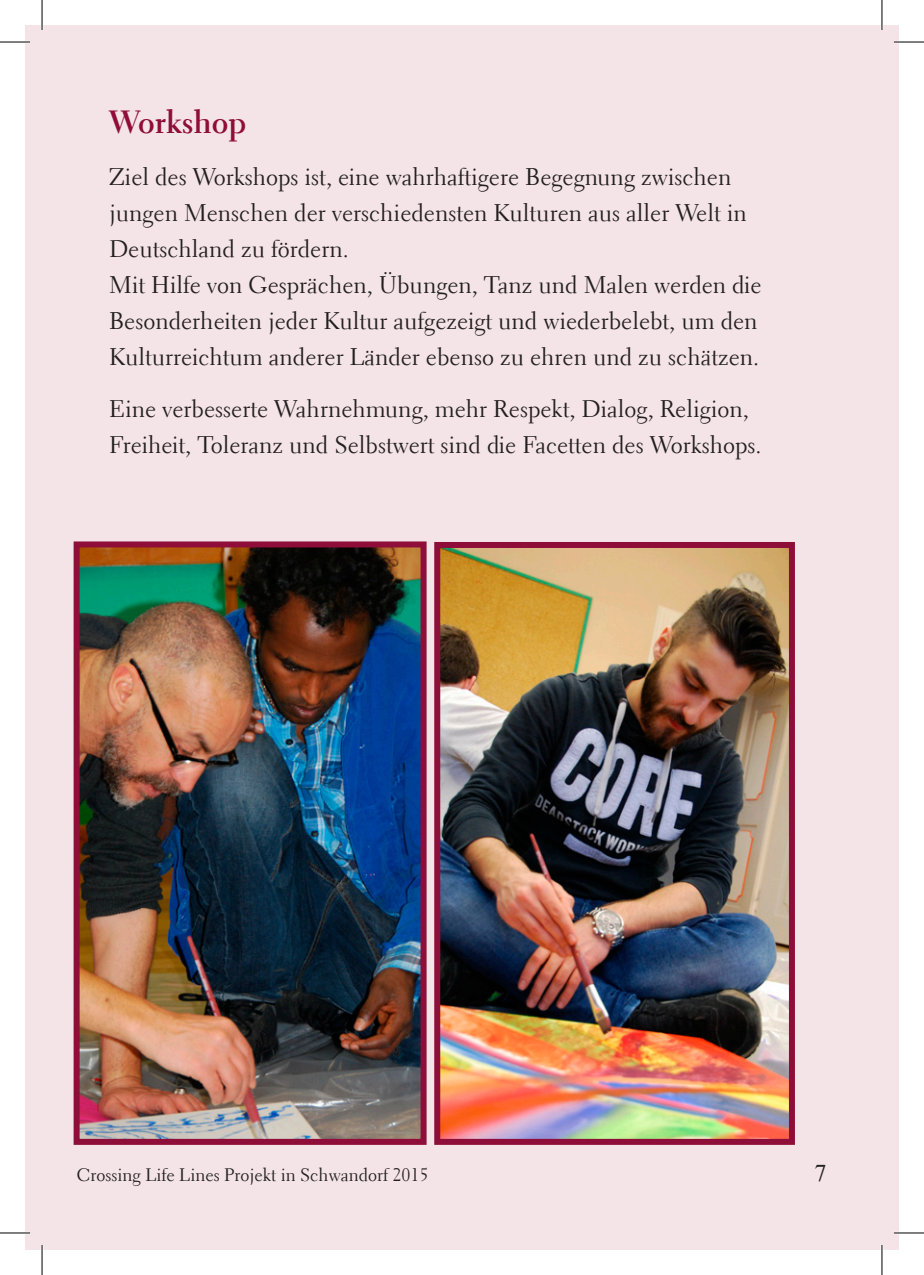
<style>
.page{position:relative;width:924px;height:1275px;background:#fff}
.page>*{position:absolute;margin:0;border:0;box-sizing:border-box;transform-origin:0 0}
.t1{font:700 32px "Electra LT";color:#8f0d39}
.t2{font:24px/36px "Electra LT";color:#231f20}
.t3{font:24px "Times New Roman";color:#231f20}
.t4{font:18px "Electra LT";color:#231f20}
</style>
<div class="page">
<div style="left:25px;top:25px;width:872px;height:1224px;background:#f4e4e8"></div>
<img style="left:81px;top:548px;width:338px;height:589px">
<div style="left:74px;top:541px;width:352px;height:603px;border:6px solid #8f0d39"></div>
<img style="left:441px;top:549px;width:346px;height:588px">
<div style="left:434px;top:542px;width:360px;height:602px;border:6px solid #8f0d39"></div>
<hr style="left:0;top:41px;width:30px;height:2px;background:#fff">
<hr style="left:893px;top:41px;width:30px;height:2px;background:#fff">
<hr style="left:0;top:1231px;width:30px;height:3px;background:#fff">
<hr style="left:893px;top:1231px;width:30px;height:3px;background:#fff">
<hr style="left:41px;top:0;width:2px;height:30px;background:#fff">
<hr style="left:41px;top:1245px;width:2px;height:30px;background:#fff">
<hr style="left:880px;top:0;width:2px;height:30px;background:#fff">
<hr style="left:880px;top:1245px;width:2px;height:30px;background:#fff">
<hr style="left:0;top:42px;width:30px;height:1px;background:#000">
<hr style="left:893px;top:42px;width:30px;height:1px;background:#000">
<hr style="left:0;top:1232px;width:30px;height:1px;background:#000">
<hr style="left:893px;top:1232px;width:30px;height:1px;background:#000">
<hr style="left:42px;top:0;width:1px;height:30px;background:#000">
<hr style="left:42px;top:1245px;width:1px;height:30px;background:#000">
<hr style="left:881px;top:0;width:1px;height:30px;background:#000">
<hr style="left:881px;top:1245px;width:1px;height:30px;background:#000">
<h1 class="t1" style="left:109px;top:102px;width:138px">Workshop</h1>
<p class="t2" style="left:109px;top:158px;width:653px">Ziel des Workshops ist, eine wahrhaftigere Begegnung zwischen jungen Menschen der verschiedensten Kulturen aus aller Welt in Deutschland zu fördern.<br>Mit Hilfe von Gesprächen, Übungen, Tanz und Malen werden die Besonderheiten jeder Kultur aufgezeigt und wiederbelebt, um den Kulturreichtum anderer Länder ebenso zu ehren und zu schätzen.</p>
<p class="t2" style="left:109px;top:390px;width:653px">Eine verbesserte Wahrnehmung, mehr Respekt, Dialog, Religion,<br>Freiheit, Toleranz und Selbstwert sind die Facetten des Workshops.</p>
<p class="t4" style="left:77px;top:1163px;width:353px">Crossing Life Lines Projekt in Schwandorf 2015</p>
<p class="t3" style="left:814px;top:1157px;width:13px">7</p>
</div>
